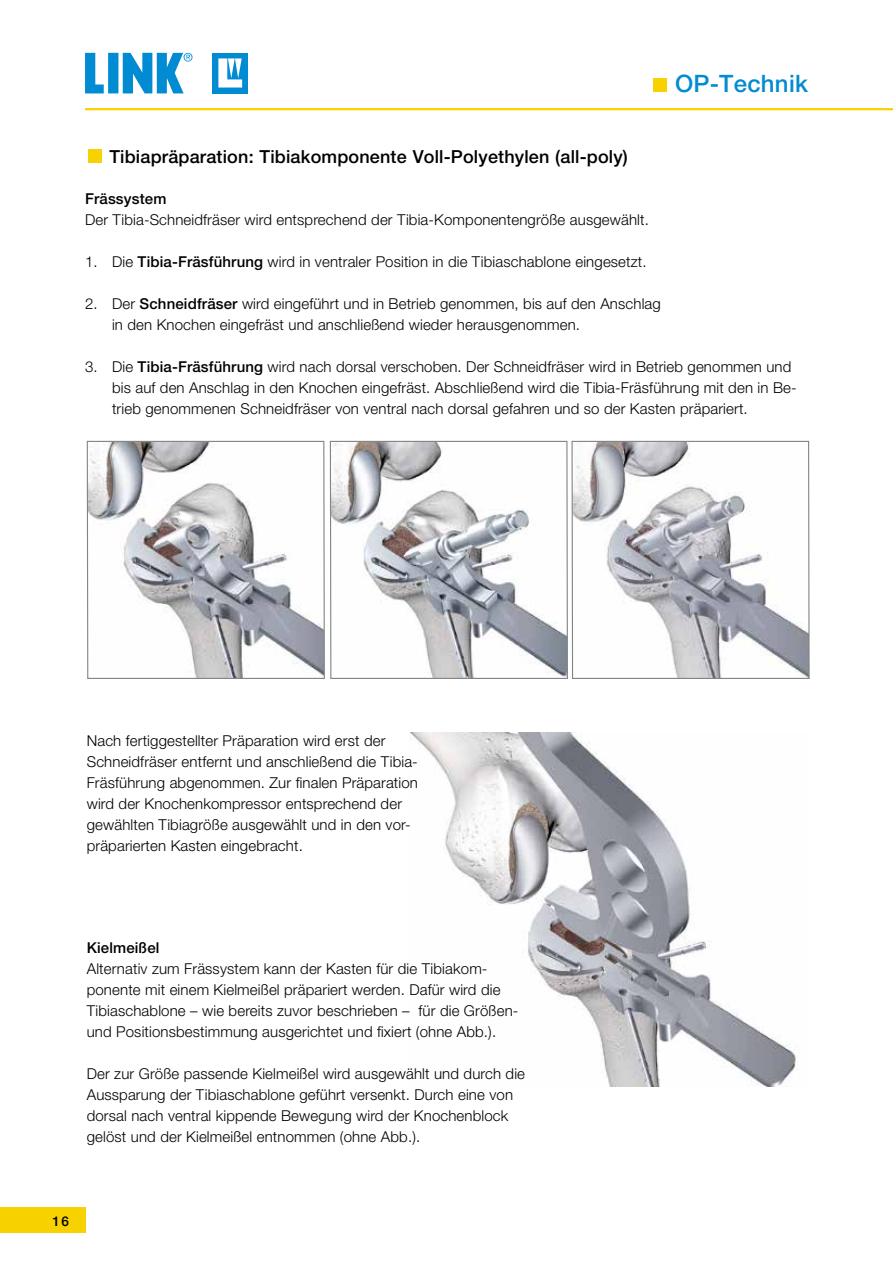
<style>
.page{position:relative;width:893px;height:1263px;background:#fff}
.page>*{position:absolute;margin:0;border:0;box-sizing:border-box;transform-origin:0 0}
.t1{font:500 24px "Helvetica Neue";letter-spacing:.01em;color:#008bd2}
.t2{font:500 18px "Helvetica Neue";letter-spacing:.01em;color:#000}
.t3{font:300 15px/21px "Helvetica Neue";letter-spacing:.01em;color:#000}
.t4{font:500 15px "Helvetica Neue";letter-spacing:.01em;color:#000}
.t5{font:500 13.5px "Helvetica Neue";color:#000}
.s1{font-weight:500}
</style>
<div class="page">
<svg style="left:86px;top:440px;width:239px;height:239px"></svg>
<svg style="left:329px;top:440px;width:239px;height:239px"></svg>
<svg style="left:571px;top:440px;width:239px;height:239px"></svg>
<img style="left:410px;top:732px;width:386px;height:355px">
<div style="left:88px;top:149px;width:14px;height:14px;background:#f8d100"></div>
<hr style="left:85px;top:108px;width:808px;height:2px;background:#f8d100">
<div style="left:0;top:1207px;width:85px;height:26px;background:#f8d100"></div>
<svg style="left:85px;top:53px;width:19px;height:40px"></svg>
<div style="left:213px;top:53px;width:35px;height:41px;background:#008bd2"></div>
<svg style="left:218px;top:58px;width:24px;height:30px"></svg>
<div style="left:108px;top:53px;width:10px;height:40px;background:#008bd2"></div>
<svg style="left:123px;top:53px;width:70px;height:40px"></svg>
<div style="left:653px;top:79px;width:13px;height:13px;background:#f8d100"></div>
<p class="t2" style="left:109px;top:146px;width:520px">Tibiapräparation: Tibiakomponente Voll-Polyethylen (all-poly)</p>
<h1 class="t1" style="left:675px;top:69px;width:134px">OP-Technik</h1>
<p class="t4" style="left:85px;top:190px;width:83px">Frässystem</p>
<p class="t3" style="left:85px;top:209px;width:565px">Der Tibia-Schneidfräser wird entsprechend der Tibia-Komponentengröße ausgewählt.</p>
<p class="t3" style="left:85px;top:251px;width:563px">1. Die <span class="s1">Tibia-Fräsführung</span> wird in ventraler Position in die Tibiaschablone eingesetzt.</p>
<p class="t3" style="left:112px;top:293px;width:550px;text-indent:-27px">2. Der <span class="s1">Schneidfräser</span> wird eingeführt und in Betrieb genommen, bis auf den Anschlag in den Knochen eingefräst und anschließend wieder herausgenommen.</p>
<p class="t3" style="left:112px;top:356px;width:686px;text-indent:-27px">3. Die <span class="s1">Tibia-Fräsführung</span> wird nach dorsal verschoben. Der Schneidfräser wird in Betrieb genommen und bis auf den Anschlag in den Knochen eingefräst. Abschließend wird die Tibia-Fräsführung mit den in Be&shy;trieb genommenen Schneidfräser von ventral nach dorsal gefahren und so der Kasten präpariert.</p>
<p class="t3" style="left:87px;top:730px;width:333px">Nach fertiggestellter Präparation wird erst der Schneidfräser entfernt und anschließend die Tibia-Fräsführung abgenommen. Zur finalen Präparation wird der Knochenkompressor entsprechend der gewählten Tibiagröße ausgewählt und in den vor&shy;präparierten Kasten eingebracht.</p>
<p class="t4" style="left:87px;top:938px;width:74px">Kielmeißel</p>
<p class="t3" style="left:87px;top:957px;width:433px">Alternativ zum Frässystem kann der Kasten für die Tibiakom&shy;ponente mit einem Kielmeißel präpariert werden. Dafür wird die Tibiaschablone – wie bereits zuvor beschrieben – für die Größen&shy;und Positionsbestimmung ausgerichtet und fixiert (ohne Abb.).</p>
<p class="t3" style="left:87px;top:1062px;width:440px">Der zur Größe passende Kielmeißel wird ausgewählt und durch die Aussparung der Tibiaschablone geführt versenkt. Durch eine von dorsal nach ventral kippende Bewegung wird der Knochenblock gelöst und der Kielmeißel entnommen (ohne Abb.).</p>
<p class="t5" style="left:53px;top:1213px;width:18px">16</p>
</div>
